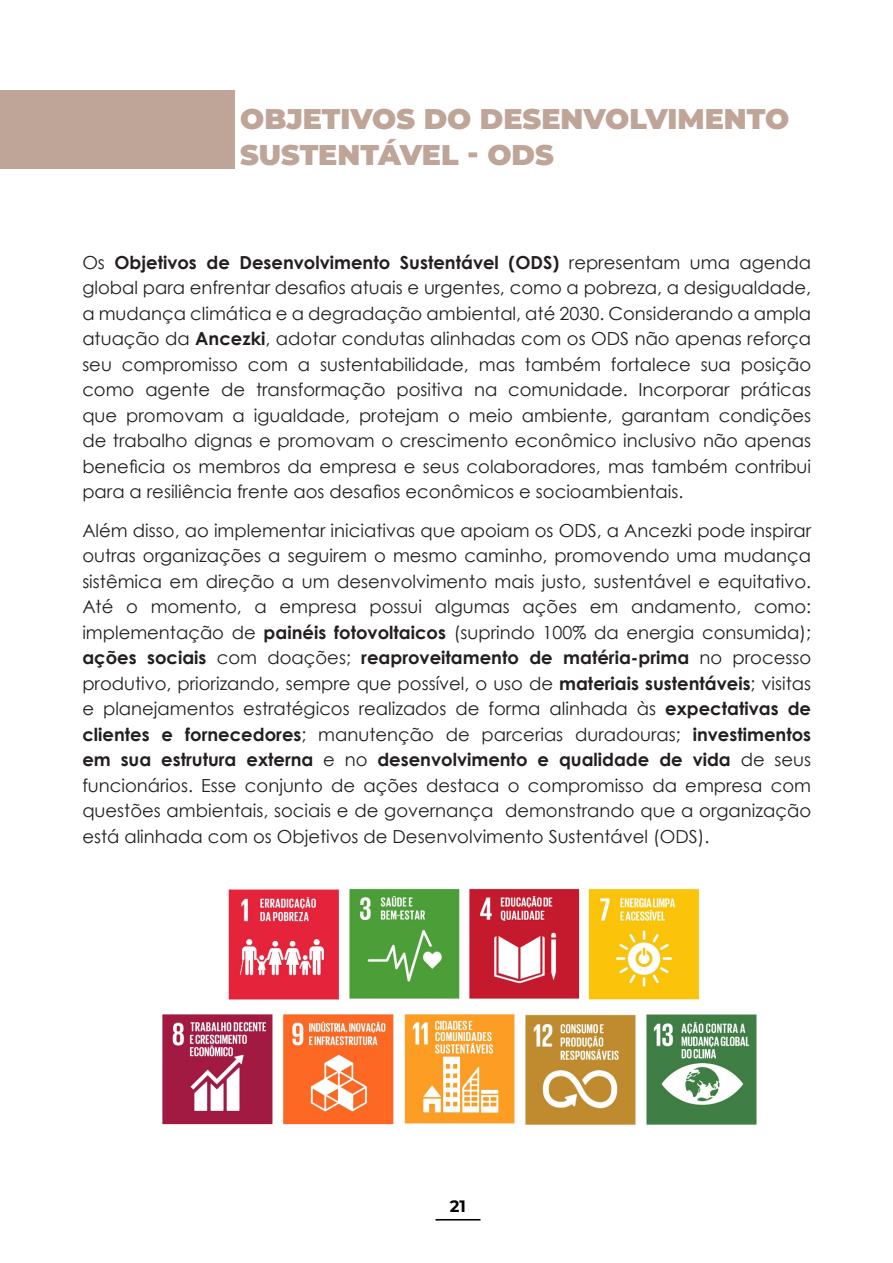
<style>
.page{position:relative;width:893px;height:1263px;background:#fff}
.page>*{position:absolute;margin:0;border:0;box-sizing:border-box;transform-origin:0 0}
.Header_-_Align_Right{font:900 28.5px/36px "Montserrat";color:#bfa498}
.t1{font:18px/25.5px "Century Gothic";color:#231f20;text-align:justify}
.t2{font:700 16.5px "Montserrat";color:#040503}
.s1{font-weight:700}
</style>
<div class="page">
<hr style="left:435px;top:1219px;width:45px;height:1px;background:#040503">
<div style="left:0;top:90px;width:235px;height:78px;background:#bfa498"></div>
<img style="left:162px;top:888px;width:595px;height:237px">
<p class="Header_-_Align_Right" style="left:240px;top:99px;width:551px">OBJETIVOS DO DESENVOLVIMENTO<br>SUSTENTÁVEL - ODS</p>
<p class="t1" style="left:82px;top:249px;width:730px">Os <span class="s1">Objetivos de Desenvolvimento Sustentável (ODS)</span> representam uma agenda global para enfrentar desafios atuais e urgentes, como a pobreza, a desigualdade, a mudança climática e a degradação ambiental, até 2030. Considerando a ampla atuação da <span class="s1">Ancezki</span>, adotar condutas alinhadas com os ODS não apenas reforça seu compromisso com a sustentabilidade, mas também fortalece sua posição como agente de transformação positiva na comunidade. Incorporar práticas que promovam a igualdade, protejam o meio ambiente, garantam condições de trabalho dignas e promovam o crescimento econômico inclusivo não apenas beneficia os membros da empresa e seus colaboradores, mas também contribui para a resiliência frente aos desafios econômicos e socioambientais.</p>
<p class="t1" style="left:82px;top:517px;width:730px">Além disso, ao implementar iniciativas que apoiam os ODS, a Ancezki pode inspirar outras organizações a seguirem o mesmo caminho, promovendo uma mudança sistêmica em direção a um desenvolvimento mais justo, sustentável e equitativo.<br>Até o momento, a empresa possui algumas ações em andamento, como: implementação de <span class="s1">painéis fotovoltaicos</span> (suprindo 100% da energia consumida); <span class="s1">ações sociais</span> com doações; <span class="s1">reaproveitamento de matéria-prima</span> no processo produtivo, priorizando, sempre que possível, o uso de <span class="s1">materiais sustentáveis</span>; visitas e planejamentos estratégicos realizados de forma alinhada às <span class="s1">expectativas de clientes e fornecedores</span>; manutenção de parcerias duradouras; <span class="s1">investimentos em sua estrutura externa</span> e no <span class="s1">desenvolvimento e qualidade de vida</span> de seus funcionários. Esse conjunto de ações destaca o compromisso da empresa com questões ambientais, sociais e de governança demonstrando que a organização está alinhada com os Objetivos de Desenvolvimento Sustentável (ODS).</p>
<p class="t2" style="left:450px;top:1194px;width:18px">21</p>
</div>
